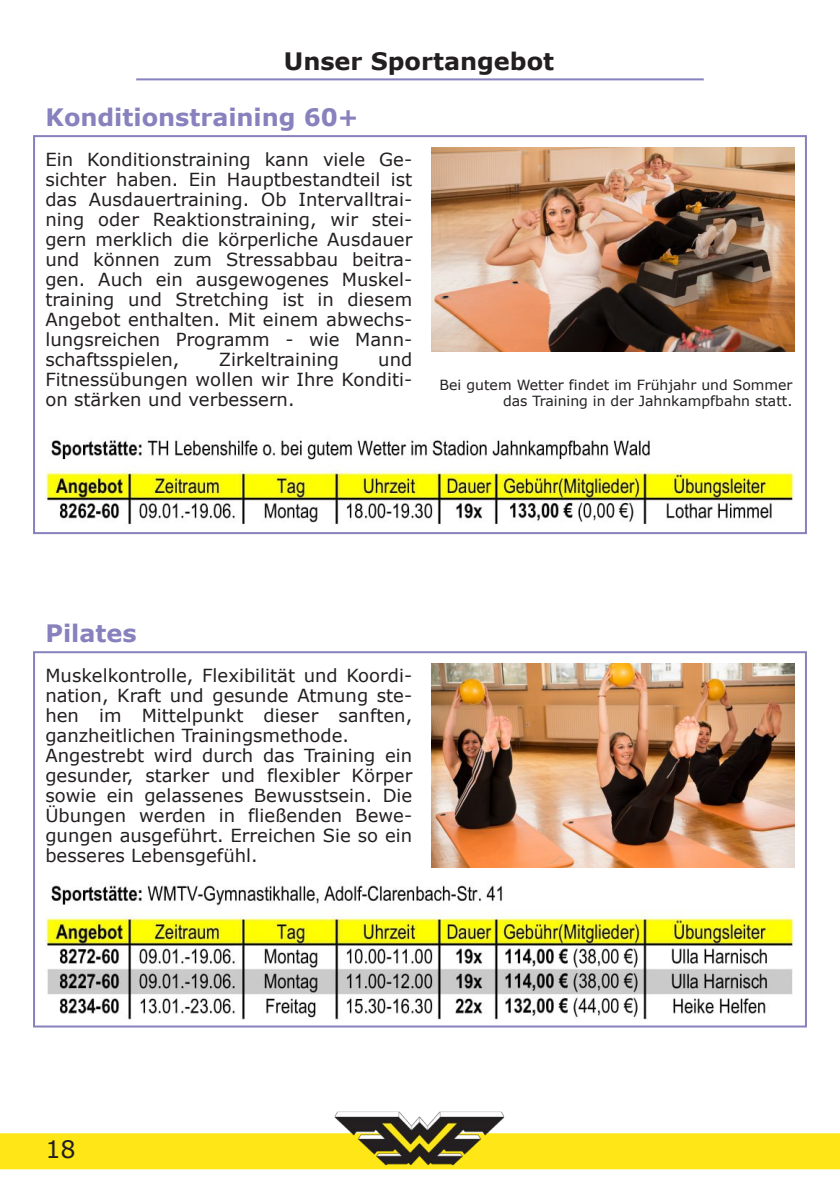
<style>
.page{position:relative;width:840px;height:1191px;background:#fff}
.page>*{position:absolute;margin:0;border:0;box-sizing:border-box;transform-origin:0 0}
.t1{font:700 24px "Verdana";color:#8781bd}
.t2{font:700 24px "Verdana";color:#231f20}
.t3{font:24px "Verdana";color:#231f20}
.t4{font:18px/20px "Verdana";color:#231f20;text-align:justify}
.t5{font:14px/16px "Verdana";color:#231f20;text-align:right}
</style>
<div class="page">
<div style="left:0;top:1133px;width:839px;height:36px;background:#ffe616"></div>
<img style="left:334px;top:1111px;width:170px;height:54px">
<hr style="left:136px;top:78px;width:567px;height:2px;background:#8781bd">
<div style="left:33px;top:135px;width:773px;height:399px;border:2px solid #8781bd"></div>
<img style="left:431px;top:147px;width:363px;height:204px">
<img style="left:45px;top:440px;width:749px;height:85px">
<div style="left:33px;top:651px;width:773px;height:376px;border:2px solid #8781bd"></div>
<img style="left:431px;top:663px;width:363px;height:204px">
<img style="left:45px;top:885px;width:749px;height:135px">
<h1 class="t2" style="left:284px;top:45px;width:271px">Unser Sportangebot</h1>
<h1 class="t1" style="left:45px;top:102px;width:315px">Konditionstraining 60+</h1>
<p class="t4" style="left:45px;top:148px;width:368px">Ein Konditionstraining kann viele Ge&shy;sichter haben. Ein Hauptbestandteil ist das Ausdauertraining. Ob Intervalltrai&shy;ning oder Reaktionstraining, wir stei&shy;gern merklich die körperliche Ausdauer und können zum Stressabbau beitra&shy;gen. Auch ein ausgewogenes Muskel&shy;training und Stretching ist in diesem Angebot enthalten. Mit einem abwechs&shy;lungsreichen Programm - wie Mann&shy;schaftsspielen,</p>
<p class="t4" style="left:45px;top:348px;width:368px;text-indent:332px">und Fitnessübungen wollen wir Ihre Konditi&shy;on stärken und verbessern.</p>
<p class="t4" style="left:219px;top:348px;width:122px">Zirkeltraining</p>
<p class="t5" style="left:439px;top:376px;width:354px">Bei gutem Wetter findet im Frühjahr und Sommer das Training in der Jahnkampfbahn statt.</p>
<h1 class="t1" style="left:45px;top:618px;width:93px">Pilates</h1>
<p class="t4" style="left:45px;top:664px;width:368px;text-align:left">Muskelkontrolle, Flexibilität und Koordi&shy;nation, Kraft und gesunde Atmung ste&shy;hen im Mittelpunkt dieser sanften, ganzheitlichen Trainingsmethode.<br>Angestrebt wird durch das Training ein gesunder, starker und flexibler Körper sowie ein gelassenes Bewusstsein. Die Übungen werden in fließenden Bewe&shy;gungen ausgeführt. Erreichen Sie so ein besseres Lebensgefühl.</p>
<h1 class="t3" style="left:45px;top:1134px;width:32px">18</h1>
</div>
